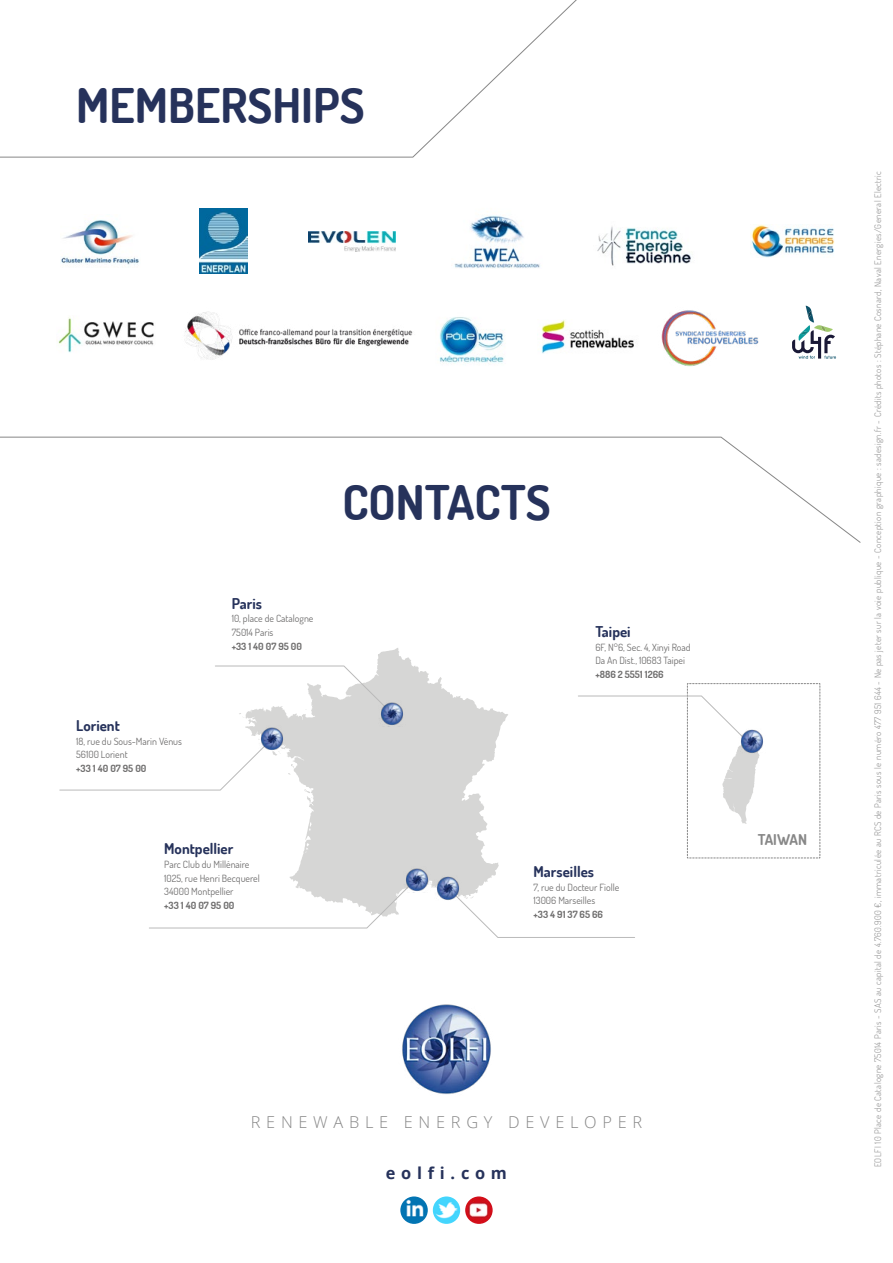
<style>
.page{position:relative;width:893px;height:1263px;background:#fff}
.page>*{position:absolute;margin:0;border:0;box-sizing:border-box;transform-origin:0 0}
.t1{font:700 47.7px "Dosis";color:#26325b}
.t2{font:300 16.35px "Open Sans";letter-spacing:.35em;color:#878787}
.t3{font:700 16.35px "Open Sans";letter-spacing:.35em;color:#26325b}
.t4{font:700 14.85px "Dosis";color:#26325b}
.t5{font:700 14.85px "Dosis";color:#878787}
.t6{font:9.9px/13.6px "Dosis";color:#706f6f}
.t7{font:700 9.9px "Dosis";color:#706f6f}
.t8{font:300 9px "Dosis";letter-spacing:.04em;color:#878787}
</style>
<div class="page">
<img style="left:402px;top:1004px;width:89px;height:90px">
<svg style="left:243px;top:648px;width:204px;height:240px;fill:#d6d6d5"></svg>
<img style="left:661px;top:310px;width:98px;height:56px">
<img style="left:184px;top:311px;width:229px;height:49px">
<img style="left:56px;top:317px;width:98px;height:36px">
<img style="left:750px;top:225px;width:85px;height:33px">
<img style="left:200px;top:209px;width:47px;height:65px">
<img style="left:61px;top:220px;width:78px;height:45px">
<img style="left:439px;top:317px;width:65px;height:46px">
<img style="left:597px;top:226px;width:94px;height:40px">
<img style="left:309px;top:231px;width:87px;height:20px">
<img style="left:541px;top:320px;width:93px;height:34px">
<img style="left:454px;top:215px;width:86px;height:53px">
<svg style="left:792px;top:306px;width:44px;height:53px"></svg>
<svg style="left:59px;top:740px;width:212px;height:51px"></svg>
<svg style="left:149px;top:872px;width:266px;height:57px"></svg>
<svg style="left:215px;top:665px;width:180px;height:51px"></svg>
<svg style="left:447px;top:683px;width:374px;height:255px"></svg>
<svg style="left:0;top:0;width:577px;height:158px"></svg>
<svg style="left:0;top:436px;width:861px;height:107px"></svg>
<img style="left:400px;top:1196px;width:28px;height:28px;border-radius:14px">
<img style="left:465px;top:1196px;width:28px;height:28px;border-radius:14px">
<img style="left:433px;top:1196px;width:27px;height:28px;border-radius:14px">
<img style="left:378px;top:701px;width:28px;height:25px">
<img style="left:403px;top:867px;width:28px;height:25px">
<img style="left:434px;top:875px;width:28px;height:25px">
<img style="left:738px;top:728px;width:28px;height:25px">
<img style="left:258px;top:726px;width:28px;height:25px">
<h1 class="t1" style="left:76px;top:75px;width:290px">MEMBERSHIPS</h1>
<h3 class="t4" style="left:76px;top:716px;width:45px">Lorient</h3>
<p class="t6" style="left:76px;top:734px;width:107px">18, rue du Sous-Marin Vénus<br>56100 Lorient</p>
<p class="t7" style="left:76px;top:762px;width:72px">+33 1 40 07 95 00</p>
<h3 class="t4" style="left:232px;top:594px;width:32px">Paris</h3>
<p class="t6" style="left:232px;top:612px;width:83px">10, place de Catalogne<br>75014 Paris</p>
<p class="t7" style="left:232px;top:640px;width:72px">+33 1 40 07 95 00</p>
<h3 class="t4" style="left:164px;top:839px;width:71px">Montpellier</h3>
<p class="t6" style="left:164px;top:857px;width:97px">Parc Club du Millénaire<br>1025, rue Henri Becquerel<br>34000 Montpellier</p>
<p class="t7" style="left:164px;top:899px;width:72px">+33 1 40 07 95 00</p>
<h1 class="t1" style="left:342px;top:472px;width:210px">CONTACTS</h1>
<h3 class="t4" style="left:595px;top:622px;width:37px">Taipei</h3>
<p class="t6" style="left:595px;top:640px;width:97px">6F, N°6, Sec. 4, Xinyi Road<br>Da An Dist., 10683 Taipei</p>
<p class="t7" style="left:595px;top:668px;width:70px">+886 2 5551 1266</p>
<h3 class="t4" style="left:533px;top:862px;width:62px">Marseilles</h3>
<p class="t6" style="left:533px;top:880px;width:87px">7, rue du Docteur Fiolle<br>13006 Marseilles</p>
<p class="t7" style="left:533px;top:908px;width:71px">+33 4 91 37 65 66</p>
<h2 class="t2" style="left:251px;top:1111px;width:393px">RENEWABLE ENERGY DEVELOPER</h2>
<h2 class="t3" style="left:386px;top:1161px;width:123px">eolfi.com</h2>
<h3 class="t5" style="left:758px;top:829px;width:51px">TAIWAN</h3>
<p class="t8" style="left:872px;top:1167px;width:998px;rotate:-90deg">EOLFI 10 Place de Catalogne 75014 Paris - SAS au capital de 4.760.900 €, immatriculée au RCS de Paris sous le numéro 477 951 644 - Ne pas jeter sur la voie publique - Conception graphique : sadesign.fr - Crédits photos : Stéphane Cosnard, Naval Energies/General Electric</p>
</div>
